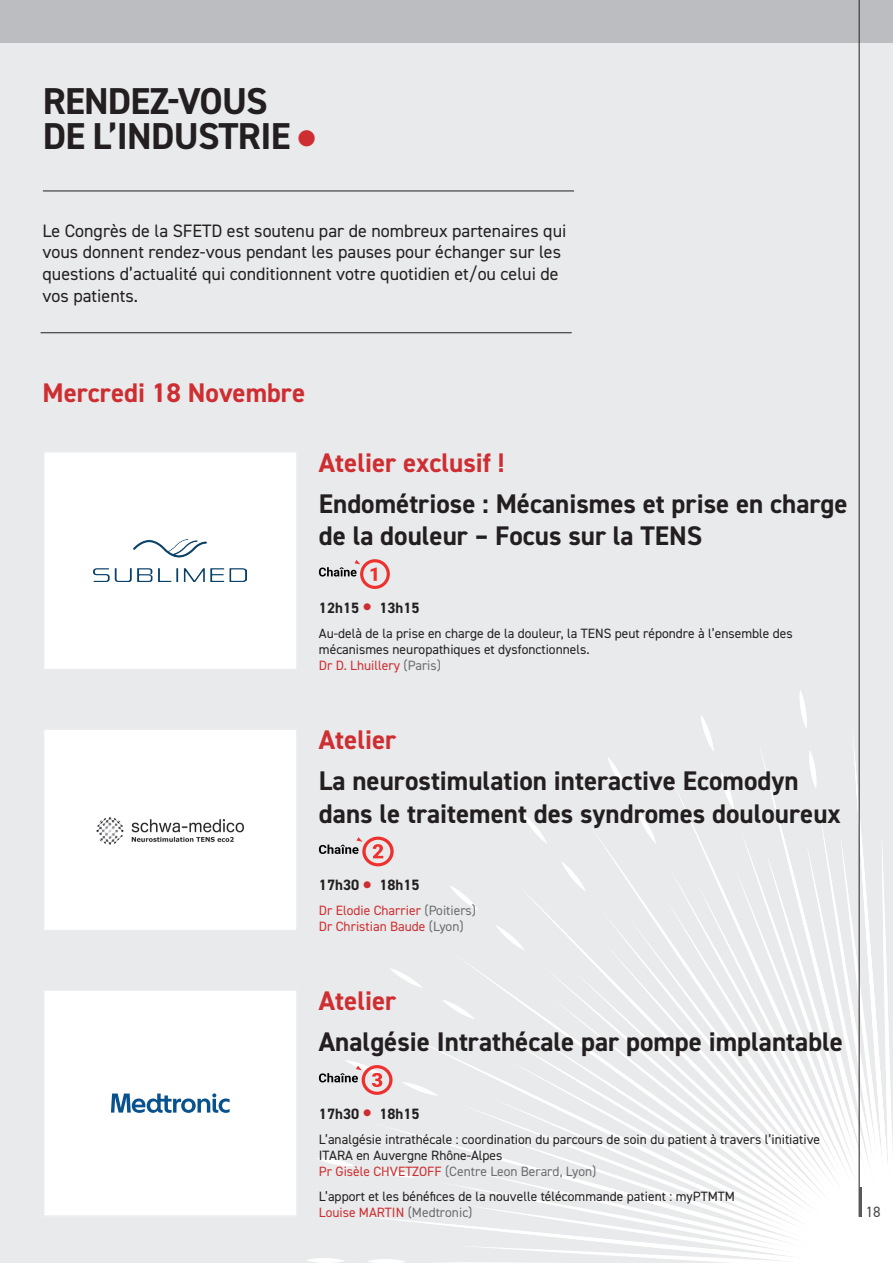
<style>
.page{position:relative;width:893px;height:1263px;background:#e9eaeb}
.page>*{position:absolute;margin:0;border:0;box-sizing:border-box;transform-origin:0 0}
.t1{font:700 37.5px/34.5px "DIN2014";letter-spacing:-.02em;color:#231f20}
.t2{font:700 36px "DIN2014";letter-spacing:-.02em;color:#231f20}
.t3{font:700 27px/32.4px "DIN2014";color:#231f20}
.t4{font:700 27px "DIN2014";color:#ce2e31}
.t5{font:18px/21.6px "DIN2014";color:#231f20}
.t6{font:700 15px "DIN2014";color:#231f20}
.t7{font:15px "DIN2014";color:#4b4c4d}
.t8{font:13.5px/16.2px "DIN2014";color:#231f20}
.t9{font:13.5px/16.2px "DIN2014";color:#ce2e31}
.s1{color:#ce2e31}
.s2{font-size:30px;color:#ce2e31}
.s3{color:#6c6d70}
</style>
<div class="page">
<div style="left:0;top:0;width:893px;height:43px;background:#bcbdc0"></div>
<hr style="left:859px;top:0;width:1px;height:1217px;background:#231f20">
<hr style="left:43px;top:191px;width:531px;height:1px;background:#231f20">
<hr style="left:41px;top:332px;width:531px;height:1px;background:#231f20">
<div style="left:44px;top:452px;width:253px;height:218px;background:#fff"></div>
<img style="left:94px;top:540px;width:153px;height:41px">
<div style="left:43px;top:451px;width:255px;height:219px;border:2px solid #ececee"></div>
<svg style="left:319px;top:559px;width:71px;height:30px"></svg>
<div style="left:44px;top:729px;width:253px;height:201px;background:#fff"></div>
<img style="left:96px;top:817px;width:148px;height:28px">
<div style="left:43px;top:728px;width:255px;height:203px;border:2px solid #ececee"></div>
<div style="left:44px;top:990px;width:253px;height:226px;background:#fff"></div>
<svg style="left:111px;top:1093px;width:119px;height:20px"></svg>
<div style="left:43px;top:989px;width:255px;height:228px;border:2px solid #ececee"></div>
<svg style="left:307px;top:690px;width:586px;height:573px"></svg>
<h1 class="t1" style="left:43px;top:84px;width:274px">RENDEZ-VOUS<br>DE L’INDUSTRIE <span class="s1">●</span></h1>
<h2 class="t2" style="left:43px;top:95px;width:114px">TITRE <span class="s1">●</span></h2>
<h3 class="t5" style="left:43px;top:219px;width:525px">Le Congrès de la SFETD est soutenu par de nombreux partenaires qui vous donnent rendez-vous pendant les pauses pour échanger sur les questions d’actualité qui conditionnent votre quotidien et/ou celui de vos patients.</h3>
<h3 class="t4" style="left:43px;top:375px;width:264px">Mercredi 18 Novembre</h3>
<h3 class="t4" style="left:319px;top:445px;width:187px">Atelier exclusif !</h3>
<h3 class="t3" style="left:319px;top:487px;width:530px">Endométriose : Mécanismes et prise en charge de la douleur – Focus sur la TENS</h3>
<p class="t6" style="left:319px;top:598px;width:102px">12h15 <span class="s2">•</span> 13h15</p>
<p class="t8" style="left:319px;top:625px;width:475px">Au-delà de la prise en charge de la douleur, la TENS peut répondre à l’ensemble des mécanismes neuropathiques et dysfonctionnels.<br><span class="s1">Dr D. Lhuillery</span> <span class="s3">(Paris)</span></p>
<h3 class="t4" style="left:319px;top:722px;width:79px">Atelier</h3>
<h3 class="t3" style="left:319px;top:764px;width:523px">La neurostimulation interactive Ecomodyn dans le traitement des syndromes douloureux</h3>
<p class="t6" style="left:319px;top:875px;width:102px">17h30 <span class="s2">•</span> 18h15</p>
<p class="t9" style="left:319px;top:902px;width:159px">Dr Elodie Charrier <span class="s3">(Poitiers)<br></span>Dr Christian Baude <span class="s3">(Lyon)</span></p>
<h3 class="t4" style="left:319px;top:983px;width:79px">Atelier</h3>
<h3 class="t3" style="left:319px;top:1025px;width:525px">Analgésie Intrathécale par pompe implantable</h3>
<p class="t6" style="left:319px;top:1104px;width:102px">17h30 <span class="s2">•</span> 18h15</p>
<p class="t8" style="left:319px;top:1130px;width:503px">L’analgésie intrathécale : coordination du parcours de soin du patient à travers l’initiative<br>ITARA en Auvergne Rhône-Alpes<br><span class="s1">Pr Gisèle CHVETZOFF</span> <span class="s3">(Centre Leon Berard, Lyon)</span></p>
<p class="t8" style="left:319px;top:1188px;width:418px">L’apport et les bénéfices de la nouvelle télécommande patient : myPTMTM<br><span class="s1">Louise MARTIN</span> <span class="s3">(Medtronic)</span></p>
<p class="t7" style="left:866px;top:1202px;width:16px">18</p>
</div>
